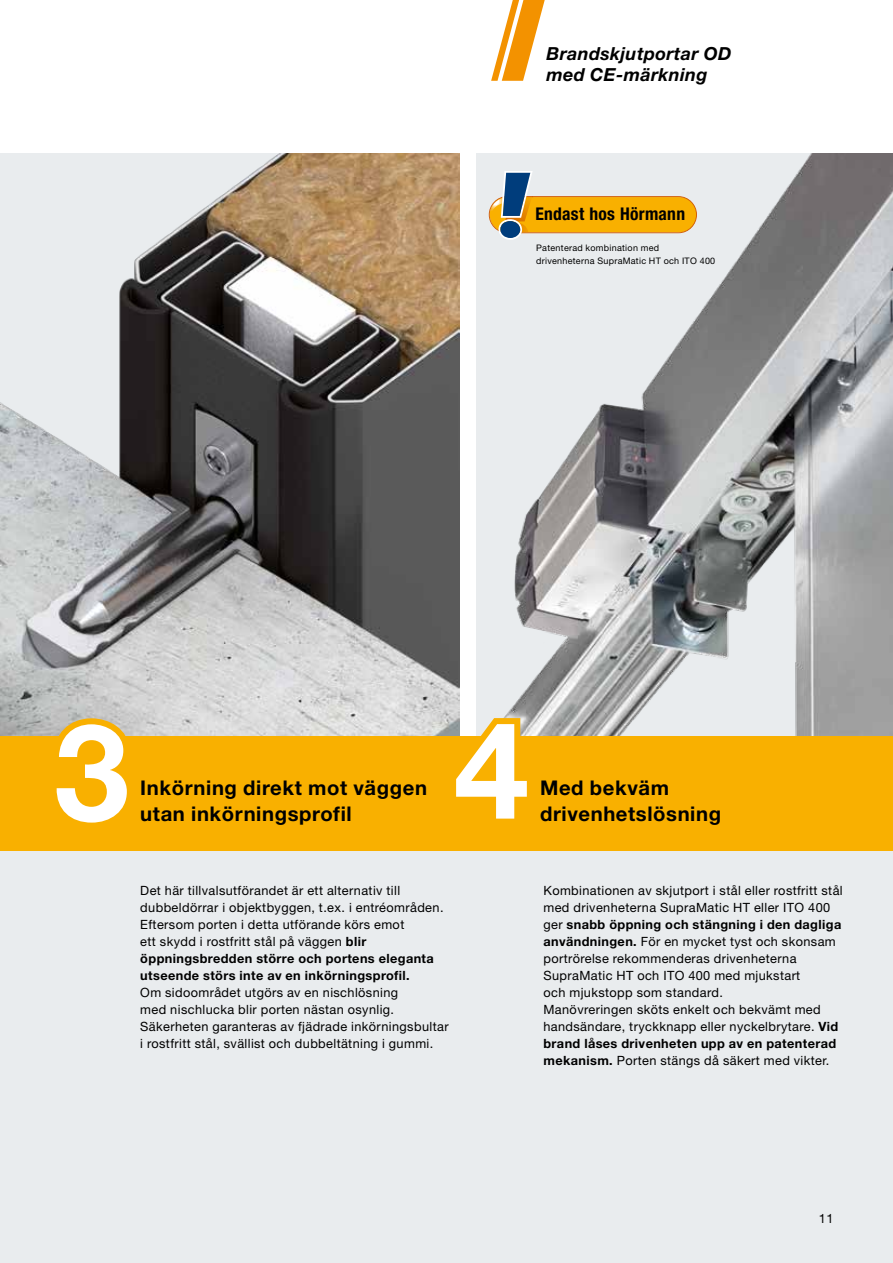
<style>
.page{position:relative;width:893px;height:1263px;background:#fff}
.page>*{position:absolute;margin:0;border:0;box-sizing:border-box;transform-origin:0 0}
.t1{font:700 135px "Hoermann Helvetica Neue";color:#fff}
.t2{font:700 20.25px/25.5px "Hoermann Helvetica Neue";letter-spacing:.03em;color:#000}
.t3{font:italic 700 18px/21.3px "Hoermann Helvetica Neue";letter-spacing:.02em;color:#000}
.t4{font:700 condensed 17.55px "Hoermann Helvetica Neue";letter-spacing:.015em;color:#000}
.t5{font:12.75px/17px "Hoermann Helvetica Neue Rm";letter-spacing:.03em;color:#000}
.t6{font:700 12.75px/17px "Hoermann Helvetica Neue";letter-spacing:.03em;color:#000}
.t7{font:9px/12.8px "Hoermann Helvetica Neue Rm";letter-spacing:.03em;color:#000}
.s1{font-family:"Hoermann Helvetica Neue";font-weight:700}
.s2{font-family:"Hoermann Helvetica Neue Rm";font-weight:400}
</style>
<div class="page">
<div style="left:0;top:736px;width:893px;height:527px;background:#e9ecee"></div>
<div style="left:0;top:736px;width:893px;height:114px;background:#f9b000"></div>
<img style="left:0;top:153px;width:459px;height:583px">
<img style="left:476px;top:153px;width:417px;height:583px">
<svg style="left:489px;top:171px;width:208px;height:69px;background:#dcbf77"></svg>
<svg style="left:45px;top:712px;width:94px;height:24px;background:#d3bc83"></svg>
<svg style="left:444px;top:712px;width:95px;height:24px"></svg>
<svg style="left:491px;top:0;width:54px;height:81px"></svg>
<h3 class="t3" style="left:546px;top:42px;width:186px">Brandskjutportar OD med CE-märkning</h3>
<h3 class="t4" style="left:535px;top:202px;width:151px">Endast hos Hörmann</h3>
<p class="t7" style="left:536px;top:241px;width:181px">Patenterad kombination med drivenheterna SupraMatic HT och ITO 400</p>
<h1 class="t1" style="left:54px;top:676px;width:77px">3</h1>
<h1 class="t1" style="left:454px;top:674px;width:77px">4</h1>
<h2 class="t2" style="left:140px;top:774px;width:288px">Inkörning direkt mot väggen utan inkörningsprofil</h2>
<h2 class="t2" style="left:540px;top:774px;width:131px">Med bekväm</h2>
<h2 class="t2" style="left:540px;top:799px;width:183px">drivenhetslösning</h2>
<p class="t5" style="left:140px;top:881px;width:305px">Det här tillvalsutförandet är ett alternativ till dubbeldörrar i objektbyggen, t.ex. i entréområden.<br>Eftersom porten i detta utförande körs emot<br>ett skydd i rostfritt stål på väggen <span class="s1">blir</span></p>
<p class="t6" style="left:140px;top:949px;width:295px">öppningsbredden större och portens eleganta utseende störs inte av en inkörningsprofil.</p>
<p class="t5" style="left:140px;top:983px;width:310px">Om sidoområdet utgörs av en nischlösning<br>med nischlucka blir porten nästan osynlig.<br>Säkerheten garanteras av fjädrade inkörningsbultar i rostfritt stål, svällist och dubbeltätning i gummi.</p>
<p class="t5" style="left:543px;top:881px;width:301px">Kombinationen av skjutport i stål eller rostfritt stål med drivenheterna SupraMatic HT eller ITO 400</p>
<p class="t6" style="left:543px;top:915px;width:299px"><span class="s2">ger</span> snabb öppning och stängning i den dagliga</p>
<p class="t5" style="left:543px;top:932px;width:296px"><span class="s1">användningen.</span> För en mycket tyst och skonsam portrörelse rekommenderas drivenheterna SupraMatic HT och ITO 400 med mjukstart<br>och mjukstopp som standard.<br>Manövreringen sköts enkelt och bekvämt med handsändare, tryckknapp eller nyckelbrytare. <span class="s1">Vid</span></p>
<p class="t6" style="left:543px;top:1034px;width:294px">brand låses drivenheten upp av en patenterad</p>
<p class="t5" style="left:543px;top:1051px;width:287px"><span class="s1">mekanism.</span> Porten stängs då säkert med vikter.</p>
<p class="t5" style="left:819px;top:1209px;width:16px">11</p>
</div>
